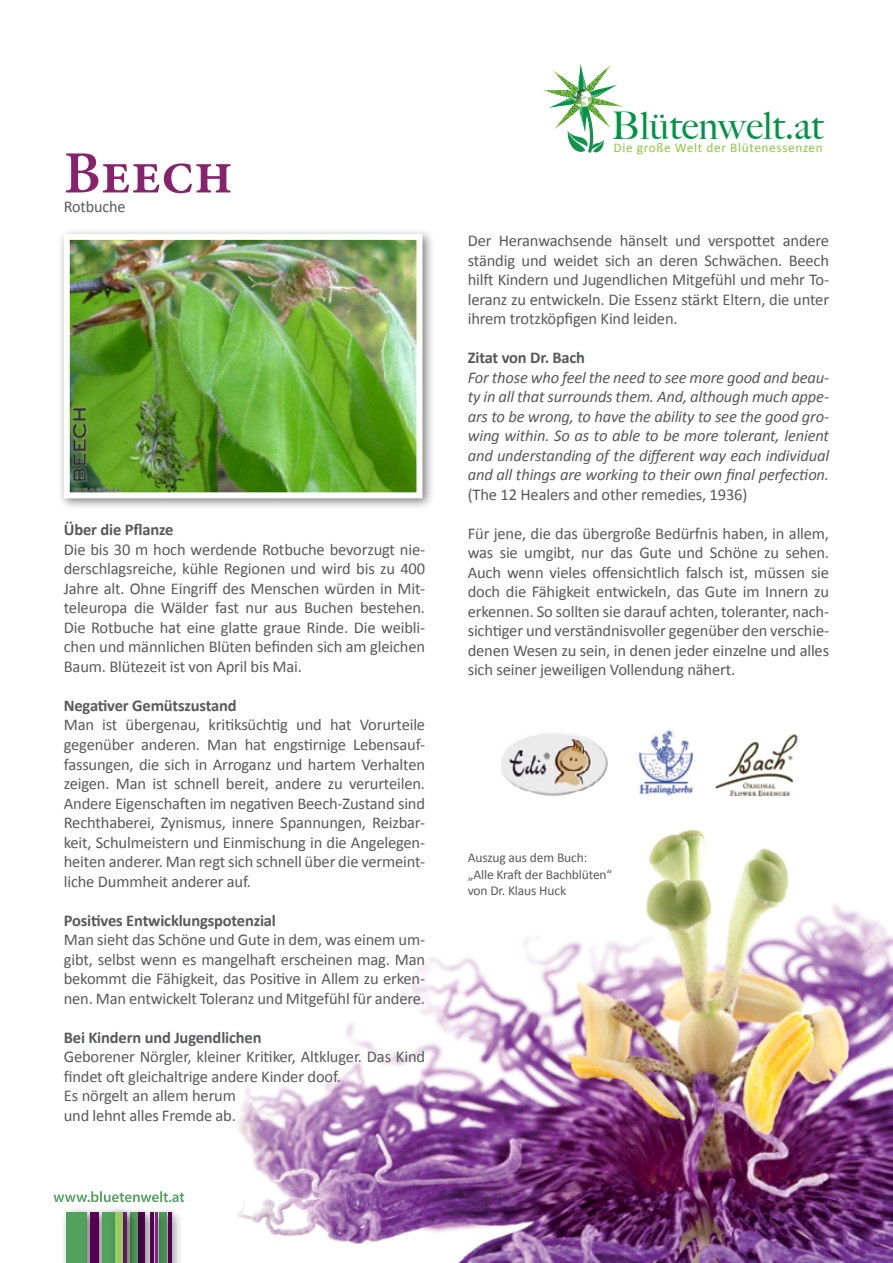
<style>
.page{position:relative;width:893px;height:1263px;background:#fff}
.page>*{position:absolute;margin:0;border:0;box-sizing:border-box;transform-origin:0 0}
.t1{font:600 60px "Minion Pro";color:#87226c}
.t2{font:500 38.1px "Big Caslon";color:#009444}
.t3{font:16.5px/19.5px "Calibri";letter-spacing:-.01em;color:#58595b;text-align:justify}
.t4{font:italic 16.5px/19.5px "Calibri";letter-spacing:-.01em;color:#58595b;text-align:justify}
.t5{font:700 16.5px "Calibri";letter-spacing:-.01em;color:#58595b}
.t6{font:13.5px/16.5px "Calibri";letter-spacing:-.01em;color:#58595b}
.t7{font:13.35px "Calibri";letter-spacing:.045em;color:#8dc63f}
</style>
<div class="page">
<img style="left:88px;top:829px;width:805px;height:434px">
<svg style="left:542px;top:64px;width:82px;height:89px"></svg>
<div style="left:60px;top:1206px;width:39px;height:57px;background:#000;opacity:.5"></div>
<div style="left:67px;top:1212px;width:20px;height:51px;background:#52a25e"></div>
<div style="left:83px;top:1206px;width:27px;height:57px;background:#000;opacity:.5"></div>
<div style="left:90px;top:1212px;width:8px;height:51px;background:#570054"></div>
<div style="left:123px;top:1206px;width:27px;height:57px;background:#000;opacity:.5"></div>
<div style="left:144px;top:1206px;width:22px;height:57px;background:#000;opacity:.5"></div>
<div style="left:95px;top:1206px;width:40px;height:57px;background:#000;opacity:.5"></div>
<div style="left:102px;top:1212px;width:21px;height:51px;background:#52a25e"></div>
<div style="left:161px;top:1206px;width:23px;height:57px;background:#000;opacity:.5"></div>
<hr style="left:168px;top:1212px;width:3px;height:51px;background:#570054">
<div style="left:149px;top:1206px;width:21px;height:57px;background:#000;opacity:.5"></div>
<hr style="left:156px;top:1212px;width:2px;height:51px;background:#851f83">
<div style="left:116px;top:1206px;width:24px;height:57px;background:#000;opacity:.5"></div>
<div style="left:109px;top:1206px;width:27px;height:57px;background:#000;opacity:.5"></div>
<div style="left:115px;top:1212px;width:8px;height:51px;background:#99cc63"></div>
<svg style="left:53px;top:1191px;width:131px;height:11px"></svg>
<img style="left:637px;top:729px;width:57px;height:67px">
<img style="left:715px;top:734px;width:83px;height:63px">
<img style="left:501px;top:733px;width:107px;height:63px">
<div style="left:57px;top:228px;width:378px;height:283px;background:#000;opacity:.5"></div>
<img style="left:71px;top:241px;width:344px;height:250px">
<div style="left:64px;top:234px;width:358px;height:264px;border:6px solid #fff"></div>
<h1 class="t1" style="left:64px;top:132px;width:171px">Beech</h1>
<p class="t3" style="left:64px;top:197px;width:63px">Rotbuche</p>
<p class="t5" style="left:64px;top:519px;width:111px">Über die Pflanze</p>
<p class="t3" style="left:64px;top:540px;width:363px">Die bis 30 m hoch werdende Rotbuche bevorzugt nie&shy;derschlagsreiche, kühle Regionen und wird bis zu 400<br>Jahre alt. Ohne Eingriff des Menschen würden in Mit&shy;teleuropa die Wälder fast nur aus Buchen bestehen.<br>Die Rotbuche hat eine glatte graue Rinde. Die weibli&shy;chen und männlichen Blüten befinden sich am gleichen Baum. Blütezeit ist von April bis Mai.</p>
<p class="t5" style="left:64px;top:695px;width:174px">Negativer Gemütszustand</p>
<p class="t3" style="left:64px;top:715px;width:363px">Man ist übergenau, kritiksüchtig und hat Vorurteile gegenüber anderen. Man hat engstirnige Lebensauf&shy;fassungen, die sich in Arroganz und hartem Verhalten zeigen. Man ist schnell bereit, andere zu verurteilen.<br>Andere Eigenschaften im negativen Beech-Zustand sind Rechthaberei, Zynismus, innere Spannungen, Reizbar&shy;keit, Schulmeistern und Einmischung in die Angelegen&shy;heiten anderer. Man regt sich schnell über die vermeint&shy;liche Dummheit anderer auf.</p>
<p class="t5" style="left:64px;top:909px;width:214px">Positives Entwicklungspotenzial</p>
<p class="t3" style="left:64px;top:930px;width:363px">Man sieht das Schöne und Gute in dem, was einem um&shy;gibt, selbst wenn es mangelhaft erscheinen mag. Man bekommt die Fähigkeit, das Positive in Allem zu erken&shy;nen. Man entwickelt Toleranz und Mitgefühl für andere.</p>
<p class="t5" style="left:64px;top:1026px;width:199px">Bei Kindern und Jugendlichen</p>
<p class="t3" style="left:64px;top:1047px;width:363px;text-align:left">Geborener Nörgler, kleiner Kritiker, Altkluger. Das Kind findet oft gleichaltrige andere Kinder doof.<br>Es nörgelt an allem herum<br>und lehnt alles Fremde ab.</p>
<h2 class="t2" style="left:612px;top:103px;width:213px">Blütenwelt.at</h2>
<p class="t7" style="left:614px;top:140px;width:211px">Die große Welt der Blütenessenzen</p>
<p class="t3" style="left:468px;top:231px;width:363px">Der Heranwachsende hänselt und verspottet andere ständig und weidet sich an deren Schwächen. Beech hilft Kindern und Jugendlichen Mitgefühl und mehr To&shy;leranz zu entwickeln. Die Essenz stärkt Eltern, die unter ihrem trotzköpfigen Kind leiden.</p>
<p class="t5" style="left:468px;top:347px;width:119px">Zitat von Dr. Bach</p>
<p class="t4" style="left:468px;top:367px;width:363px">For those who feel the need to see more good and beau&shy;ty in all that surrounds them. And, although much appe&shy;ars to be wrong, to have the ability to see the good gro&shy;wing within. So as to able to be more tolerant, lenient and understanding of the different way each individual and all things are working to their own final perfection.</p>
<p class="t3" style="left:468px;top:485px;width:281px">(The 12 Healers and other remedies, 1936)</p>
<p class="t3" style="left:468px;top:524px;width:363px">Für jene, die das übergroße Bedürfnis haben, in allem, was sie umgibt, nur das Gute und Schöne zu sehen.<br>Auch wenn vieles offensichtlich falsch ist, müssen sie doch die Fähigkeit entwickeln, das Gute im Innern zu erkennen. So sollten sie darauf achten, toleranter, nach&shy;sichtiger und verständnisvoller gegenüber den verschie&shy;denen Wesen zu sein, in denen jeder einzelne und alles sich seiner jeweiligen Vollendung nähert.</p>
<p class="t6" style="left:468px;top:850px;width:146px">Auszug aus dem Buch: „Alle Kraft der Bachblüten“ von Dr. Klaus Huck</p>
</div>
